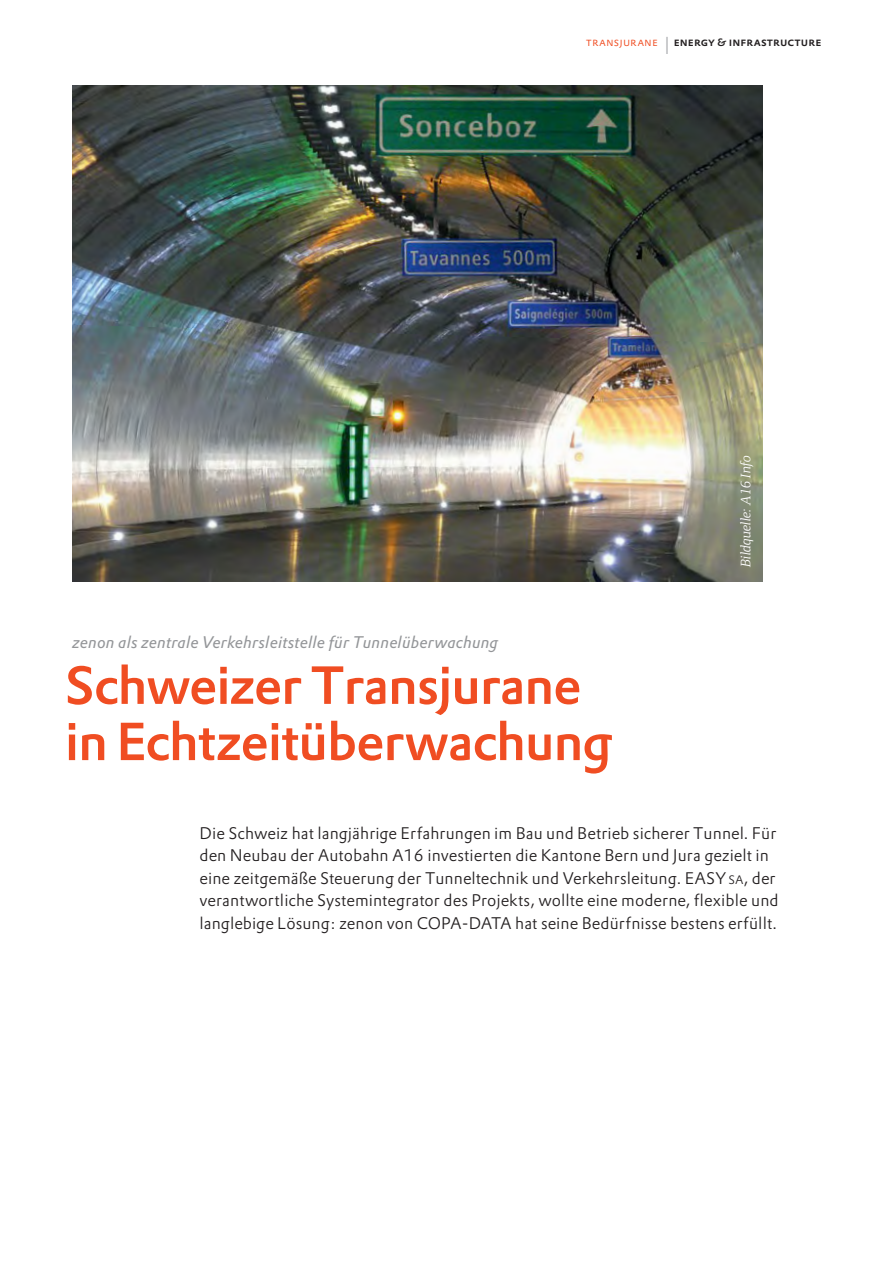
<style>
.page{position:relative;width:893px;height:1263px;background:#fff}
.page>*{position:absolute;margin:0;border:0;box-sizing:border-box;transform-origin:0 0}
.t1{font:500 52.5px "DTL Prokyon TOT";letter-spacing:-.02em;color:#f04d22}
.t2{font:300 16.5px/22.5px "DTL Prokyon TOT";letter-spacing:.005em;color:#231f20}
.t3{font:italic 16.5px "DTL Prokyon TOT";letter-spacing:.005em;color:#939598}
.t4{font:italic 14.25px "Foundry Form Serif";color:#fff}
.t5{font:500 12px "DTL Prokyon TOT Caps";letter-spacing:.005em;color:#231f20}
.s1{font-weight:300;color:#f04d22}
.s2{font-weight:300;font-size:24px;color:#939598}
.s3{font-size:10.5px}
.s4{font-size:12px}
</style>
<div class="page">
<img style="left:72px;top:85px;width:690px;height:497px">
<p class="t5" style="left:586px;top:34px;width:237px"><span class="s1">transjurane</span> <span class="s2">I</span> energy <span class="s3">&amp;</span> infrastructure</p>
<p class="t3" style="left:72px;top:631px;width:427px">zenon als zentrale Verkehrsleitstelle für Tunnelüberwachung</p>
<p class="t1" style="left:65px;top:651px;width:518px">Schweizer Transjurane</p>
<p class="t1" style="left:65px;top:707px;width:549px">in Echtzeitüberwachung</p>
<p class="t4" style="left:738px;top:567px;width:113px;rotate:-90deg">Bildquelle: A16 Info</p>
<p class="t2" style="left:199px;top:822px;width:581px">Die Schweiz hat langjährige Erfahrungen im Bau und Betrieb sicherer Tunnel. Für den Neubau der Autobahn A16 investierten die Kantone Bern und Jura gezielt in eine zeitgemäße Steuerung der Tunneltechnik und Verkehrsleitung. EASY <span class="s4">SA</span>, der verantwortliche Systemintegrator des Projekts, wollte eine moderne, flexible und langlebige Lösung: zenon von COPA-DATA hat seine Bedürfnisse bestens erfüllt.</p>
</div>
